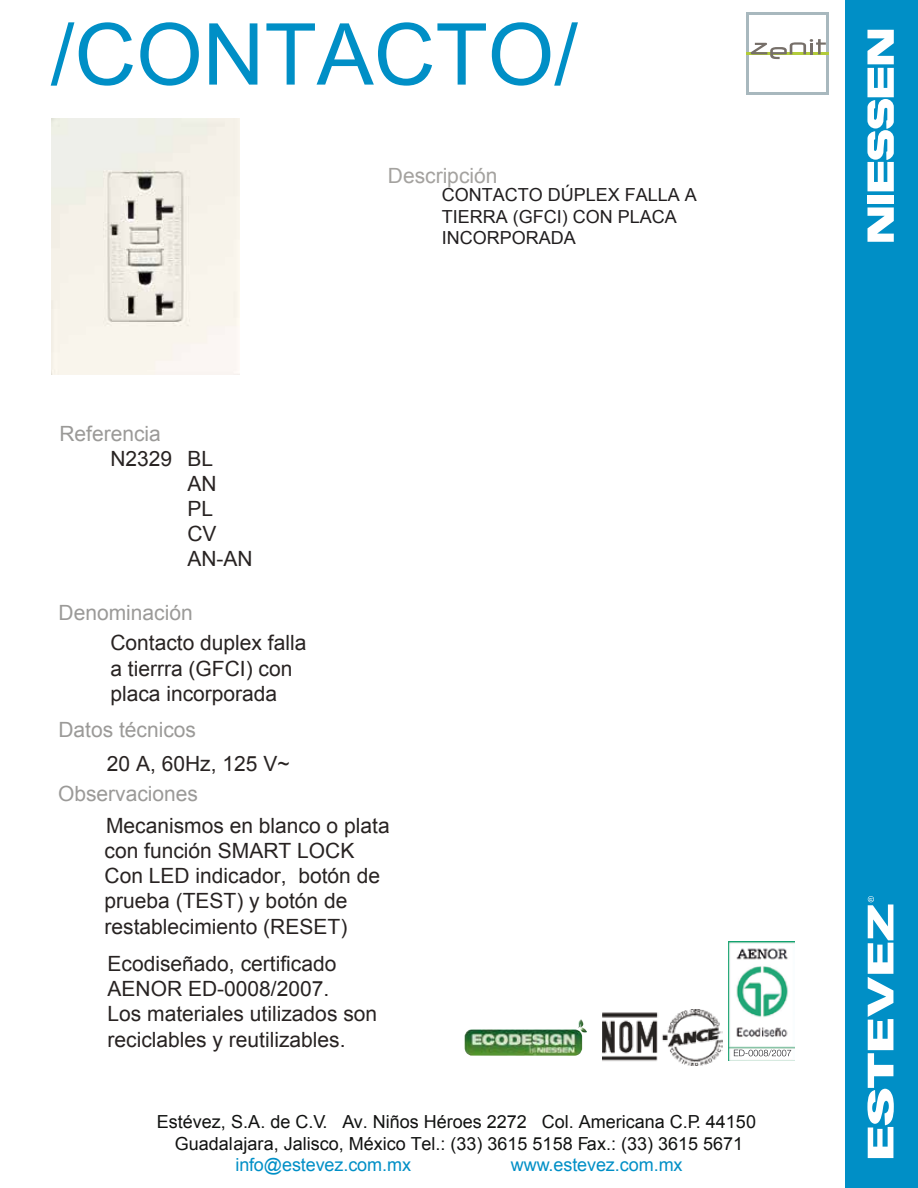
<style>
.page{position:relative;width:918px;height:1188px;background:#fff}
.page>*{position:absolute;margin:0;border:0;box-sizing:border-box;transform-origin:0 0}
.t1{font:85.5px "Arial";color:#008fc6}
.t2{font:21px/25.2px "Arial";color:#282322}
.t3{font:21px "Arial";color:#9b9a98}
.t4{font:21px "Arial";color:#a4a29f}
.t5{font:18px/21.6px "Arial";color:#111211;text-align:center}
.t6{font:18px/21.6px "Arial";color:#211e1f}
.t7{font:18px "Arial";letter-spacing:-.01em;color:#008fc6}
</style>
<div class="page">
<img style="left:602px;top:1009px;width:121px;height:57px">
<img style="left:465px;top:1019px;width:122px;height:37px">
<img style="left:729px;top:942px;width:65px;height:118px">
<svg style="left:734px;top:1050px;width:57px;height:6px"></svg>
<div style="left:845px;top:0;width:73px;height:1188px;background:#008fc6"></div>
<svg style="left:867px;top:896px;width:27px;height:262px"></svg>
<div style="left:867px;top:195px;width:27px;height:9px;background:#fff"></div>
<svg style="left:868px;top:207px;width:26px;height:35px"></svg>
<svg style="left:867px;top:30px;width:27px;height:161px"></svg>
<img style="left:52px;top:119px;width:187px;height:256px">
<svg style="left:747px;top:12px;width:82px;height:82px"></svg>
<div style="left:750px;top:15px;width:76px;height:76px;background:#fff"></div>
<hr style="left:747px;top:52px;width:82px;height:2px;background:#b2cb3a">
<svg style="left:751px;top:39px;width:75px;height:20px"></svg>
<h1 class="t1" style="left:51px;top:-1px;width:529px">/CONTACTO/</h1>
<p class="t3" style="left:59px;top:420px;width:103px">Referencia</p>
<p class="t2" style="left:187px;top:446px;width:67px;text-indent:-77px">N2329 BL<br>AN<br>PL<br>CV<br>AN-AN</p>
<p class="t3" style="left:59px;top:599px;width:136px">Denominación</p>
<p class="t2" style="left:110px;top:631px;width:198px">Contacto duplex falla a tierrra (GFCI) con placa incorporada</p>
<p class="t3" style="left:58px;top:716px;width:139px">Datos técnicos</p>
<p class="t2" style="left:107px;top:751px;width:184px">20 A, 60Hz, 125 V~</p>
<p class="t4" style="left:388px;top:162px;width:111px">Descripción</p>
<p class="t6" style="left:442px;top:184px;width:257px">CONTACTO DÚPLEX FALLA A<br>TIERRA (GFCI) CON PLACA<br>INCORPORADA</p>
<p class="t3" style="left:58px;top:780px;width:142px">Observaciones</p>
<p class="t2" style="left:105px;top:813px;width:287px">Mecanismos en blanco o plata con función SMART LOCK<br>Con LED indicador, botón de prueba (TEST) y botón de restablecimiento (RESET)</p>
<p class="t2" style="left:108px;top:951px;width:271px">Ecodiseñado, certificado<br>AENOR ED-0008/2007.<br>Los materiales utilizados son reciclables y reutilizables.</p>
<p class="t5" style="left:157px;top:1111px;width:601px">Estévez, S.A. de C.V. Av. Niños Héroes 2272 Col. Americana C.P. 44150<br>Guadalajara, Jalisco, México Tel.: (33) 3615 5158 Fax.: (33) 3615 5671</p>
<p class="t7" style="left:235px;top:1153px;width:177px">info@estevez.com.mx</p>
<p class="t7" style="left:511px;top:1153px;width:173px">www.estevez.com.mx</p>
</div>
